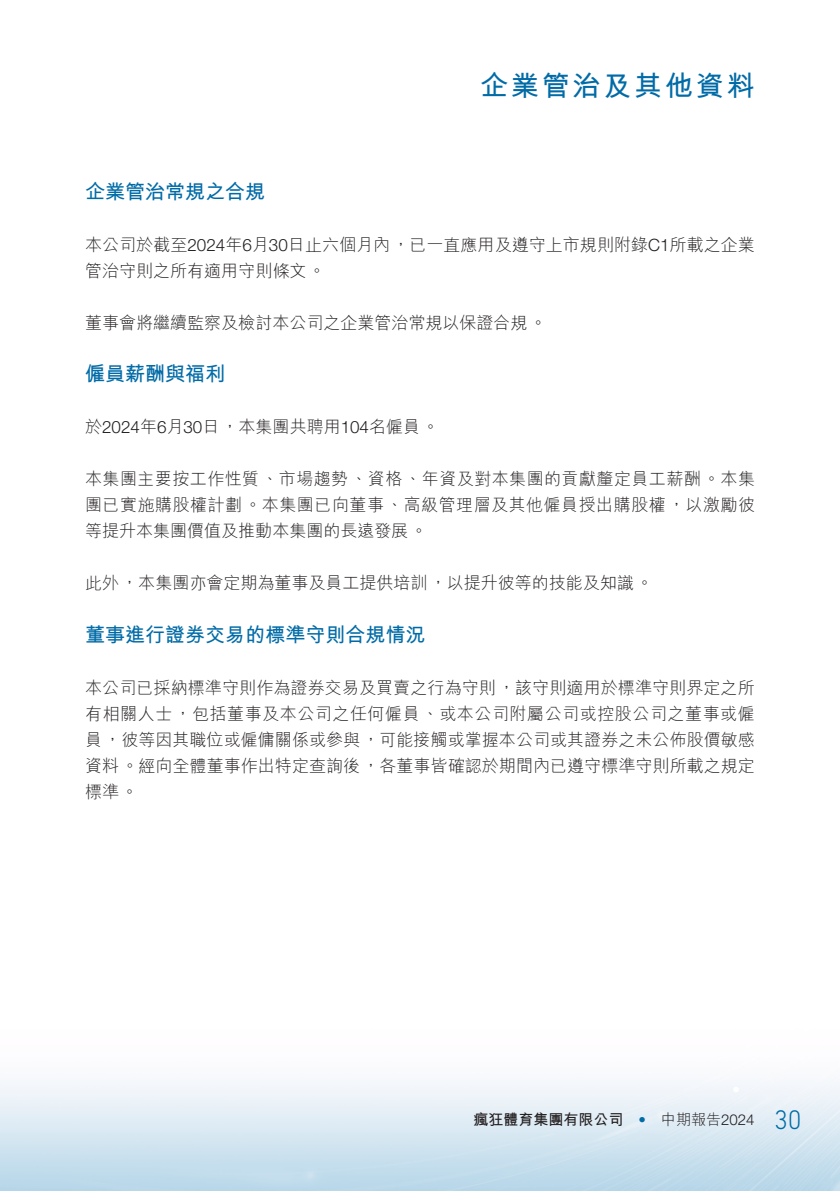
<style>
.page{position:relative;width:840px;height:1191px;background:#fff}
.page>*{position:absolute;margin:0;border:0;box-sizing:border-box;transform-origin:0 0}
.t1{font:700 28px "M Hei HK";letter-spacing:.1em;color:#006ba7}
.t2{font:300 27.2px "DIN Next LT Pro";color:#006ba7;scale:.95 1}
.t3{font:700 20px "M Hei HK";color:#006ba7}
.t4{font:300 17px/26px "M Hei HK";color:#231f20;text-align:justify}
.t5{font:700 15px "M Hei HK";color:#231f20}
.t6{font:300 15px "M Hei HK";color:#231f20}
.t7{font:300 15px "Helvetica Neue LT Pro";color:#006ba7}
.s1{font-family:"Helvetica Neue LT Pro"}
</style>
<div class="page">
<h1 class="t1" style="left:480px;top:66px;width:276px">企業管治及其他資料</h1>
<p class="t3" style="left:85px;top:177px;width:181px">企業管治常規之合規</p>
<p class="t4" style="left:85px;top:232px;width:670px">本公司於截至<span class="s1">2024</span>年月<span class="s1">6 30</span>日止六個月內，已一直應用及遵守上市規則附錄<span class="s1">C1</span>所載之企業管治守則之所有適用守則條文。</p>
<p class="t4" style="left:85px;top:310px;width:463px">董事會將繼續監察及檢討本公司之企業管治常規以保證合規。</p>
<p class="t3" style="left:85px;top:359px;width:142px">僱員薪酬與福利</p>
<p class="t4" style="left:85px;top:414px;width:355px">於<span class="s1">2024</span>年月<span class="s1">6 30</span>日，本集團共聘用<span class="s1">104</span>名僱員。</p>
<p class="t4" style="left:85px;top:466px;width:671px">本集團主要按工作性質、市場趨勢、資格、年資及對本集團的貢獻釐定員工薪酬。本集團已實施購股權計劃。本集團已向董事、高級管理層及其他僱員授出購股權，以激勵彼等提升本集團價值及推動本集團的長遠發展。</p>
<p class="t4" style="left:85px;top:570px;width:569px">此外，本集團亦會定期為董事及員工提供培訓，以提升彼等的技能及知識。</p>
<p class="t3" style="left:85px;top:619px;width:341px">董事進行證券交易的標準守則合規情況</p>
<p class="t4" style="left:85px;top:674px;width:671px">本公司已採納標準守則作為證券交易及買賣之行為守則，該守則適用於標準守則界定之所有相關人士，包括董事及本公司之任何僱員、或本公司附屬公司或控股公司之董事或僱員，彼等因其職位或僱傭關係或參與，可能接觸或掌握本公司或其證券之未公佈股價敏感資料。經向全體董事作出特定查詢後，各董事皆確認於期間內已遵守標準守則所載之規定標準。</p>
<p class="t5" style="left:473px;top:1108px;width:151px">瘋狂體育集團有限公司</p>
<p class="t7" style="left:638px;top:1110px;width:9px">•</p>
<p class="t6" style="left:660px;top:1108px;width:95px">中期報告<span class="s1">2024</span></p>
<h2 class="t2" style="left:773px;top:1104px;width:31px">30</h2>
</div>
